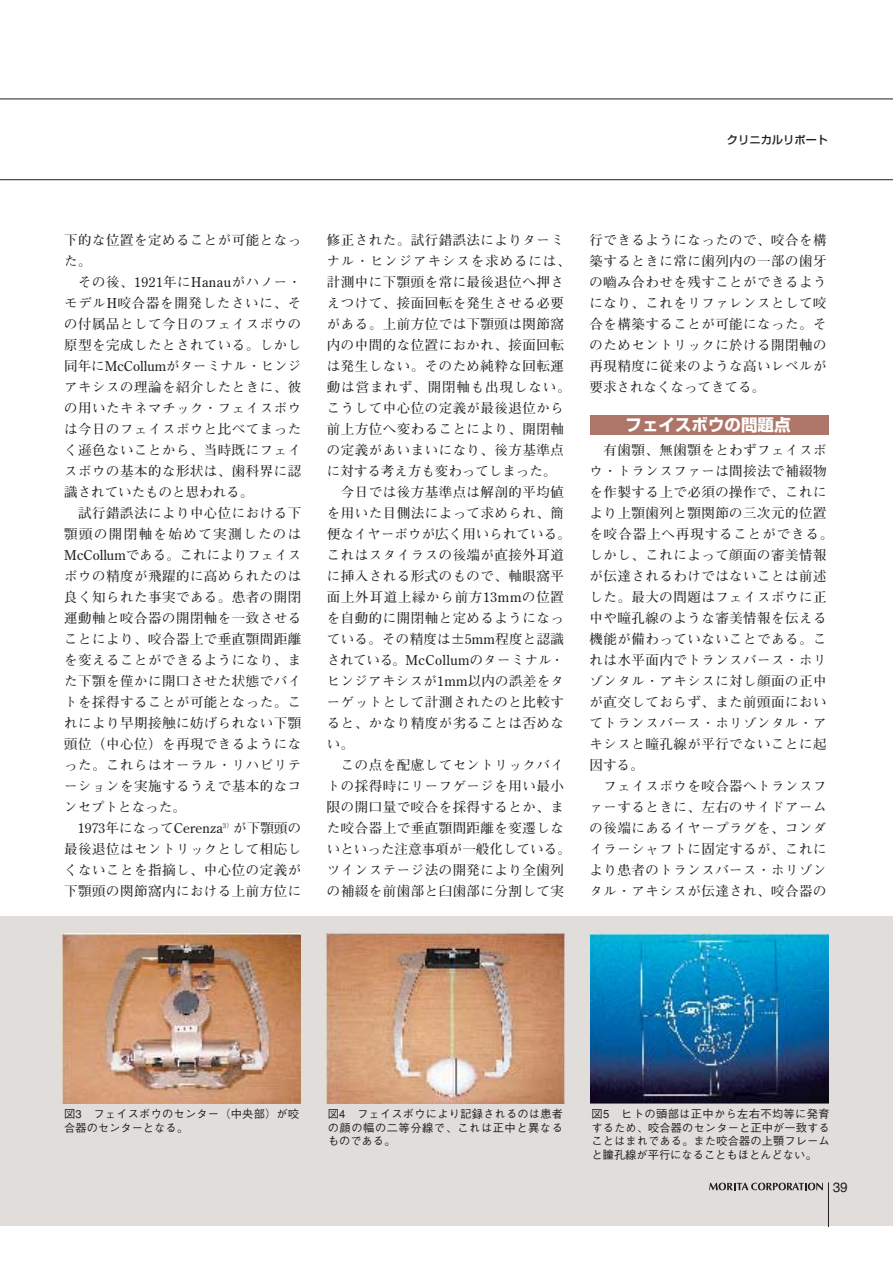
<style>
.page{position:relative;width:893px;height:1263px;background:#fff}
.page>*{position:absolute;margin:0;border:0;box-sizing:border-box;transform-origin:0 0}
.t1{font:16.5px "Shin Go Bold 90 msp RKSJ H";color:#fff}
.t2{font:13.5px/21px "Futo Min A101 Bold 90 msp RKSJ H";letter-spacing:.035em;color:#231f20;text-align:justify}
.t3{font:13.5px "Helvetica";color:#231f20}
.t4{font:11.25px/13.5px "Gothic BBB Medium 90 msp RKSJ H";letter-spacing:.01em;color:#231f20;text-align:justify}
.t5{font:11.25px "Shin Go Medium 90 msp RKSJ H";color:#231f20}
.s1{font-family:"Biblos Gaiji Ftm F8"}
</style>
<div class="page">
<div style="left:0;top:916px;width:893px;height:310px;background:#e0ddda"></div>
<svg style="left:709px;top:1183px;width:114px;height:7px"></svg>
<hr style="left:828px;top:1182px;width:1px;height:44px;background:#231f20">
<div style="left:590px;top:416px;width:238px;height:19px;background:#ae7668"></div>
<hr style="left:0;top:99px;width:893px;height:1px;background:#231f20">
<hr style="left:0;top:179px;width:893px;height:1px;background:#231f20">
<img style="left:63px;top:934px;width:238px;height:170px">
<img style="left:590px;top:934px;width:238px;height:170px">
<img style="left:326px;top:934px;width:238px;height:170px">
<p class="t5" style="left:727px;top:135px;width:103px">クリニカルリポート</p>
<p class="t2" style="left:64px;top:232px;width:239px">下的な位置を定めることが可能となった。</p>
<p class="t2" style="left:64px;top:274px;width:239px;text-indent:14px">その後、1921年にHanauがハノー・モデルH咬合器を開発したさいに、その付属品として今日のフェイスボウの原型を完成したとされている。しかし同年にMcCollumがターミナル・ヒンジアキシスの理論を紹介したときに、彼の用いたキネマチック・フェイスボウは今日のフェイスボウと比べてまったく遜色ないことから、当時既にフェイスボウの基本的な形状は、歯科界に認識されていたものと思われる。</p>
<p class="t2" style="left:64px;top:505px;width:239px;text-indent:14px">試行錯誤法により中心位における下顎頭の開閉軸を始めて実測したのはMcCollumである。これによりフェイスボウの精度が飛躍的に高められたのは良く知られた事実である。患者の開閉運動軸と咬合器の開閉軸を一致させることにより、咬合器上で垂直顎間距離を変えることができるようになり、また下顎を僅かに開口させた状態でバイトを採得することが可能となった。これにより早期接触に妨げられない下顎頭位（中心位）を再現できるようになった。これらはオーラル・リハビリテーションを実施するうえで基本的なコンセプトとなった。</p>
<p class="t2" style="left:64px;top:820px;width:239px;text-indent:14px">1973年になってCerenza<sup>3）</sup>が下顎頭の最後退位はセントリックとして相応しくないことを指摘し、中心位の定義が下顎頭の関節窩内における上前方位に</p>
<p class="t2" style="left:327px;top:232px;width:245px;text-align:left">修正された。試行錯誤法によりターミナル・ヒンジアキシスを求めるには、計測中に下顎頭を常に最後退位へ押さえつけて、接面回転を発生させる必要がある。上前方位では下顎頭は関節窩内の中間的な位置におかれ、接面回転は発生しない。そのため純粋な回転運動は営まれず、開閉軸も出現しない。こうして中心位の定義が最後退位から前上方位へ変わることにより、開閉軸の定義があいまいになり、後方基準点に対する考え方も変わってしまった。</p>
<p class="t2" style="left:327px;top:484px;width:245px;text-align:left;text-indent:14px">今日では後方基準点は解剖的平均値を用いた目側法によって求められ、簡便なイヤーボウが広く用いられている。これはスタイラスの後端が直接外耳道に挿入される形式のもので、軸眼窩平面上外耳道上縁から前方13mmの位置を自動的に開閉軸と定めるようになっている。その精度は±5mm程度と認識されている。McCollumのターミナル・ヒンジアキシスが1mm以内の誤差をターゲットとして計測されたのと比較すると、かなり精度が劣ることは否めない。</p>
<p class="t2" style="left:327px;top:757px;width:245px;text-align:center">この点を配慮してセントリックバイ<br>トの採得時にリーフゲージを用い最小限の開口量で咬合を採得するとか、また咬合器上で垂直顎間距離を変遷しないといった注意事項が一般化している。ツインステージ法の開発により全歯列の補綴を前歯部と臼歯部に分割して実</p>
<p class="t2" style="left:589px;top:232px;width:239px">行できるようになったので、咬合を構築するときに常に歯列内の一部の歯牙の<span class="s1">-</span>み合わせを残すことができるようになり、これをリファレンスとして咬合を構築することが可能になった。そのためセントリックに於ける開閉軸の再現精度に従来のような高いレベルが要求されなくなってきてる。</p>
<p class="t1" style="left:625px;top:419px;width:167px">フェイスボウの問題点</p>
<p class="t2" style="left:589px;top:442px;width:245px;text-align:left;text-indent:14px">有歯顎、無歯顎をとわずフェイスボウ・トランスファーは間接法で補綴物を作製する上で必須の操作で、これにより上顎歯列と顎関節の三次元的位置を咬合器上へ再現することができる。しかし、これによって顔面の審美情報が伝達されるわけではないことは前述した。最大の問題はフェイスボウに正中や瞳孔線のような審美情報を伝える機能が備わっていないことである。これは水平面内でトランスバース・ホリゾンタル・アキシスに対し顔面の正中が直交しておらず、また前頭面においてトランスバース・ホリゾンタル・アキシスと瞳孔線が平行でないことに起因する。</p>
<p class="t2" style="left:589px;top:778px;width:239px;text-indent:14px">フェイスボウを咬合器へトランスファーするときに、左右のサイドアームの後端にあるイヤープラグを、コンダイラーシャフトに固定するが、これにより患者のトランスバース・ホリゾンタル・アキシスが伝達され、咬合器の</p>
<p class="t4" style="left:64px;top:1109px;width:237px">図3 フェイスボウのセンター（中央部）が咬合器のセンターとなる。</p>
<p class="t4" style="left:591px;top:1109px;width:240px">図5 ヒトの頭部は正中から左右不均等に発育するため、咬合器のセンターと正中が一致することはまれである。また咬合器の上顎フレームと瞳孔線が平行になることもほとんどない。</p>
<p class="t4" style="left:328px;top:1109px;width:237px">図4 フェイスボウにより記録されるのは患者の顔の幅の二等分線で、これは正中と異なるものである。</p>
<p class="t3" style="left:833px;top:1182px;width:17px">39</p>
</div>
